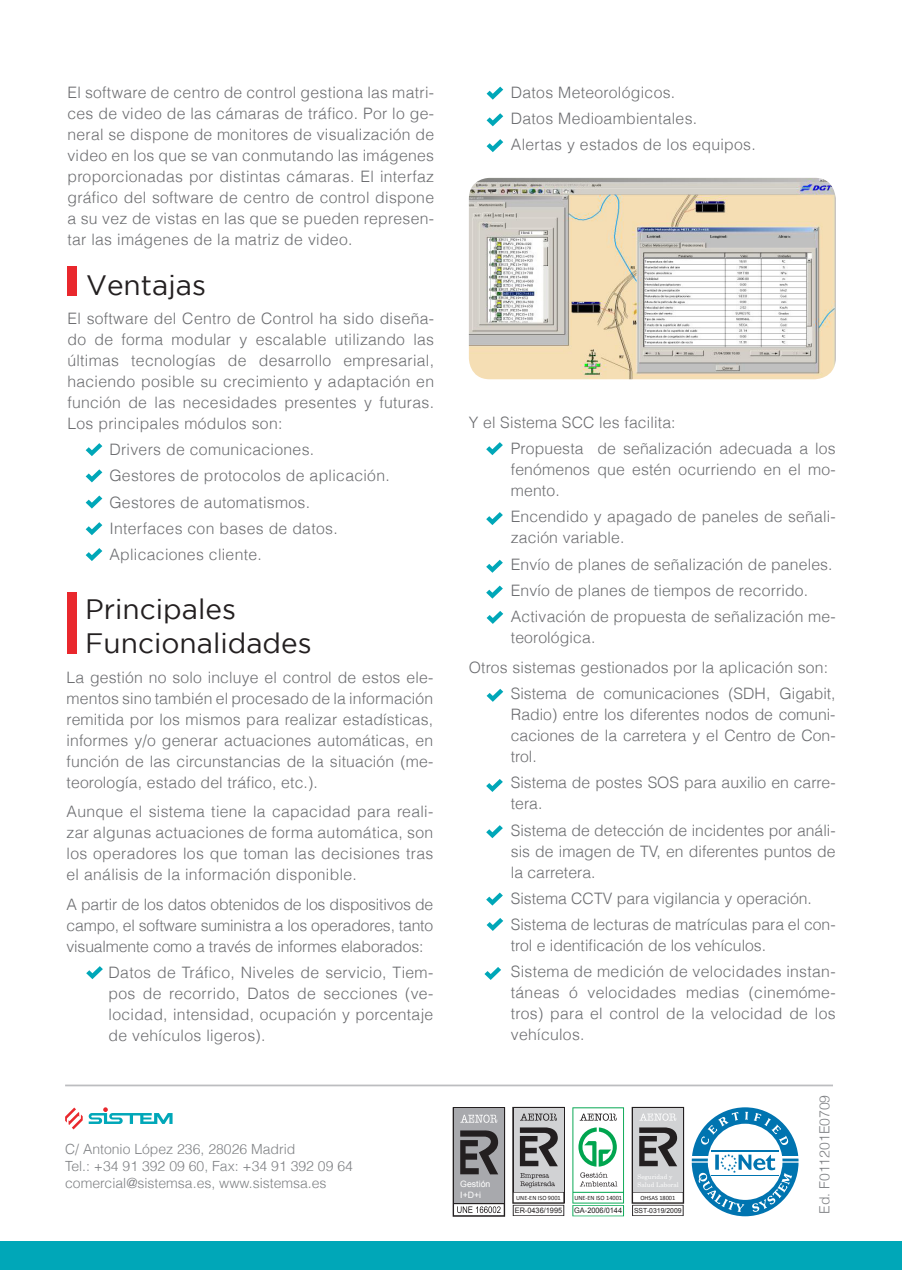
<style>
.page{position:relative;width:903px;height:1270px;background:#fff}
.page>*{position:absolute;margin:0;border:0;box-sizing:border-box;transform-origin:0 0}
.t1{font:28px/33.6px "Gotham";color:#231f20}
.t2{font:300 15.75px/21px "Helvetica";letter-spacing:.01em;color:#6c6d70}
.t3{font:300 14px/16.8px "Helvetica";color:#808285}
.t4{font:8.75px/10.5px "Arial";color:#fff}
.t5{font:7.52px "Arial";color:#231f20}
.t6{font:7px "Arial";color:#231f20}
.t7{font:6.48px "Calibri";color:#231f20}
.t8{font:6.48px/7.7px "Century Schoolbook";color:#fff}
</style>
<div class="page">
<hr style="left:65px;top:1085px;width:768px;height:1px;background:#bcbdc0">
<svg style="left:89px;top:1107px;width:84px;height:17px"></svg>
<svg style="left:65px;top:1107px;width:18px;height:22px"></svg>
<div style="left:0;top:1241px;width:901px;height:29px;background:#00a7b8"></div>
<div style="left:67px;top:266px;width:10px;height:30px;background:#e9282d"></div>
<svg style="left:86px;top:443px;width:16px;height:13px"></svg>
<svg style="left:86px;top:469px;width:16px;height:13px"></svg>
<svg style="left:86px;top:496px;width:16px;height:13px"></svg>
<svg style="left:86px;top:548px;width:16px;height:13px"></svg>
<svg style="left:86px;top:522px;width:16px;height:13px"></svg>
<div style="left:67px;top:592px;width:9px;height:62px;background:#e9282d"></div>
<svg style="left:86px;top:966px;width:17px;height:13px"></svg>
<svg style="left:487px;top:87px;width:16px;height:13px"></svg>
<svg style="left:487px;top:139px;width:16px;height:13px"></svg>
<svg style="left:487px;top:113px;width:16px;height:13px"></svg>
<img style="left:469px;top:178px;width:366px;height:201px">
<svg style="left:486px;top:442px;width:17px;height:13px"></svg>
<svg style="left:486px;top:512px;width:17px;height:13px"></svg>
<svg style="left:486px;top:586px;width:17px;height:13px"></svg>
<svg style="left:487px;top:611px;width:16px;height:13px"></svg>
<svg style="left:487px;top:689px;width:16px;height:13px"></svg>
<svg style="left:486px;top:779px;width:17px;height:13px"></svg>
<svg style="left:486px;top:825px;width:17px;height:13px"></svg>
<svg style="left:486px;top:893px;width:17px;height:13px"></svg>
<svg style="left:487px;top:918px;width:16px;height:13px"></svg>
<svg style="left:484px;top:967px;width:17px;height:13px"></svg>
<svg style="left:486px;top:560px;width:17px;height:13px"></svg>
<div style="left:632px;top:1107px;width:52px;height:96px;border:1px solid #231f20"></div>
<div style="left:633px;top:1193px;width:50px;height:9px;background:#fff"></div>
<div style="left:633px;top:1108px;width:50px;height:84px;background:#d1d2d4"></div>
<svg style="left:639px;top:1127px;width:38px;height:39px"></svg>
<svg style="left:639px;top:1113px;width:37px;height:8px"></svg>
<svg style="left:632px;top:1205px;width:52px;height:11px"></svg>
<div style="left:513px;top:1107px;width:51px;height:96px;border:1px solid #231f20"></div>
<div style="left:514px;top:1193px;width:49px;height:9px;background:#fff"></div>
<div style="left:514px;top:1108px;width:49px;height:84px;background:#d1d2d4"></div>
<svg style="left:520px;top:1127px;width:38px;height:39px"></svg>
<svg style="left:520px;top:1113px;width:37px;height:8px"></svg>
<svg style="left:520px;top:1173px;width:35px;height:15px"></svg>
<svg style="left:513px;top:1205px;width:51px;height:11px"></svg>
<svg style="left:572px;top:1107px;width:52px;height:109px"></svg>
<svg style="left:692px;top:1107px;width:106px;height:109px"></svg>
<div style="left:453px;top:1108px;width:52px;height:108px;border:1px solid #231f20"></div>
<div style="left:454px;top:1204px;width:50px;height:11px;background:#fff"></div>
<div style="left:454px;top:1109px;width:50px;height:94px;background:#a8a9ad"></div>
<svg style="left:460px;top:1130px;width:38px;height:44px"></svg>
<svg style="left:460px;top:1115px;width:37px;height:8px"></svg>
<svg style="left:457px;top:1206px;width:44px;height:7px"></svg>
<p class="t2" style="left:67px;top:82px;width:368px;text-align:justify">El software de centro de control gestiona las matri&shy;ces de video de las cámaras de tráfico. Por lo ge&shy;neral se dispone de monitores de visualización de video en los que se van conmutando las imágenes proporcionadas por distintas cámaras. El interfaz gráfico del software de centro de control dispone a su vez de vistas en las que se pueden represen&shy;tar las imágenes de la matriz de video.</p>
<h1 class="t1" style="left:86px;top:268px;width:121px">Ventajas</h1>
<p class="t2" style="left:67px;top:308px;width:368px;text-align:justify">El software del Centro de Control ha sido diseña&shy;do de forma modular y escalable utilizando las últimas tecnologías de desarrollo empresarial, haciendo posible su crecimiento y adaptación en función de las necesidades presentes y futuras.<br>Los principales módulos son:</p>
<p class="t2" style="left:109px;top:436px;width:282px;line-height:26.2px">Drivers de comunicaciones.<br>Gestores de protocolos de aplicación.<br>Gestores de automatismos.<br>Interfaces con bases de datos.<br>Aplicaciones cliente.</p>
<h1 class="t1" style="left:85px;top:592px;width:228px">Principales<br>Funcionalidades</h1>
<p class="t2" style="left:67px;top:666px;width:368px;text-align:justify">La gestión no solo incluye el control de estos ele&shy;mentos sino también el procesado de la información remitida por los mismos para realizar estadísticas, informes y/o generar actuaciones automáticas, en función de las circunstancias de la situación (me&shy;teorología, estado del tráfico, etc.).</p>
<p class="t2" style="left:67px;top:801px;width:368px;text-align:justify">Aunque el sistema tiene la capacidad para reali&shy;zar algunas actuaciones de forma automática, son los operadores los que toman las decisiones tras el análisis de la información disponible.</p>
<p class="t2" style="left:67px;top:894px;width:368px;text-align:justify">A partir de los datos obtenidos de los dispositivos de campo, el software suministra a los operadores, tanto visualmente como a través de informes elaborados:</p>
<p class="t2" style="left:109px;top:962px;width:326px;text-align:justify">Datos de Tráfico, Niveles de servicio, Tiem&shy;pos de recorrido, Datos de secciones (ve&shy;locidad, intensidad, ocupación y porcentaje de vehículos ligeros).</p>
<p class="t3" style="left:65px;top:1140px;width:289px">C/ Antonio López 236, 28026 Madrid<br>Tel.: +34 91 392 09 60, Fax: +34 91 392 09 64 comercial@sistemsa.es, www.sistemsa.es</p>
<p class="t2" style="left:511px;top:79px;width:246px;line-height:26.2px">Datos Meteorológicos.<br>Datos Medioambientales.<br>Alertas y estados de los equipos.</p>
<p class="t2" style="left:511px;top:409px;width:326px;line-height:26.2px;text-indent:-42px">Y el Sistema SCC les facilita:<br>Propuesta de señalización adecuada a los</p>
<p class="t2" style="left:511px;top:459px;width:326px">fenómenos que estén ocurriendo en el mo&shy;mento.</p>
<p class="t2" style="left:511px;top:506px;width:326px">Encendido y apagado de paneles de señali&shy;zación variable.</p>
<p class="t2" style="left:511px;top:551px;width:326px;line-height:26.2px">Envío de planes de señalización de paneles.<br>Envío de planes de tiempos de recorrido.<br>Activación de propuesta de señalización me-</p>
<p class="t2" style="left:469px;top:622px;width:361px;line-height:29.8px;text-indent:42px">teorológica.<br>Otros sistemas gestionados por la aplicación son:</p>
<p class="t2" style="left:511px;top:683px;width:326px;text-align:justify">Sistema de comunicaciones (SDH, Gigabit, Radio) entre los diferentes nodos de comuni&shy;caciones de la carretera y el Centro de Con&shy;trol.</p>
<p class="t2" style="left:511px;top:772px;width:326px">Sistema de postes SOS para auxilio en carre&shy;tera.</p>
<p class="t2" style="left:511px;top:819px;width:326px;text-align:justify">Sistema de detección de incidentes por análi&shy;sis de imagen de TV, en diferentes puntos de la carretera.</p>
<p class="t2" style="left:511px;top:885px;width:326px;line-height:26.2px">Sistema CCTV para vigilancia y operación.<br>Sistema de lecturas de matrículas para el con-</p>
<p class="t2" style="left:511px;top:932px;width:326px;line-height:26.2px">trol e identificación de los vehículos.<br>Sistema de medición de velocidades instan-</p>
<p class="t2" style="left:511px;top:982px;width:326px;text-align:justify">táneas ó velocidades medias (cinemóme&shy;tros) para el control de la velocidad de los vehículos.</p>
<p class="t4" style="left:460px;top:1179px;width:32px">Gestión<br>I+D+i</p>
<p class="t7" style="left:516px;top:1193px;width:46px">UNE-EN ISO 9001</p>
<p class="t5" style="left:515px;top:1205px;width:49px">ER-0436/1995</p>
<p class="t7" style="left:574px;top:1194px;width:49px">UNE-EN ISO 14001</p>
<p class="t5" style="left:574px;top:1206px;width:49px">GA-2006/0144</p>
<p class="t8" style="left:637px;top:1173px;width:43px">Seguridad y<br>Salud Laboral</p>
<p class="t7" style="left:640px;top:1193px;width:37px">OHSAS 18001</p>
<p class="t6" style="left:634px;top:1206px;width:49px">SST-0319/2009</p>
<p class="t3" style="left:816px;top:1214px;width:121px;rotate:-90deg">Ed. F011201E0709</p>
</div>
